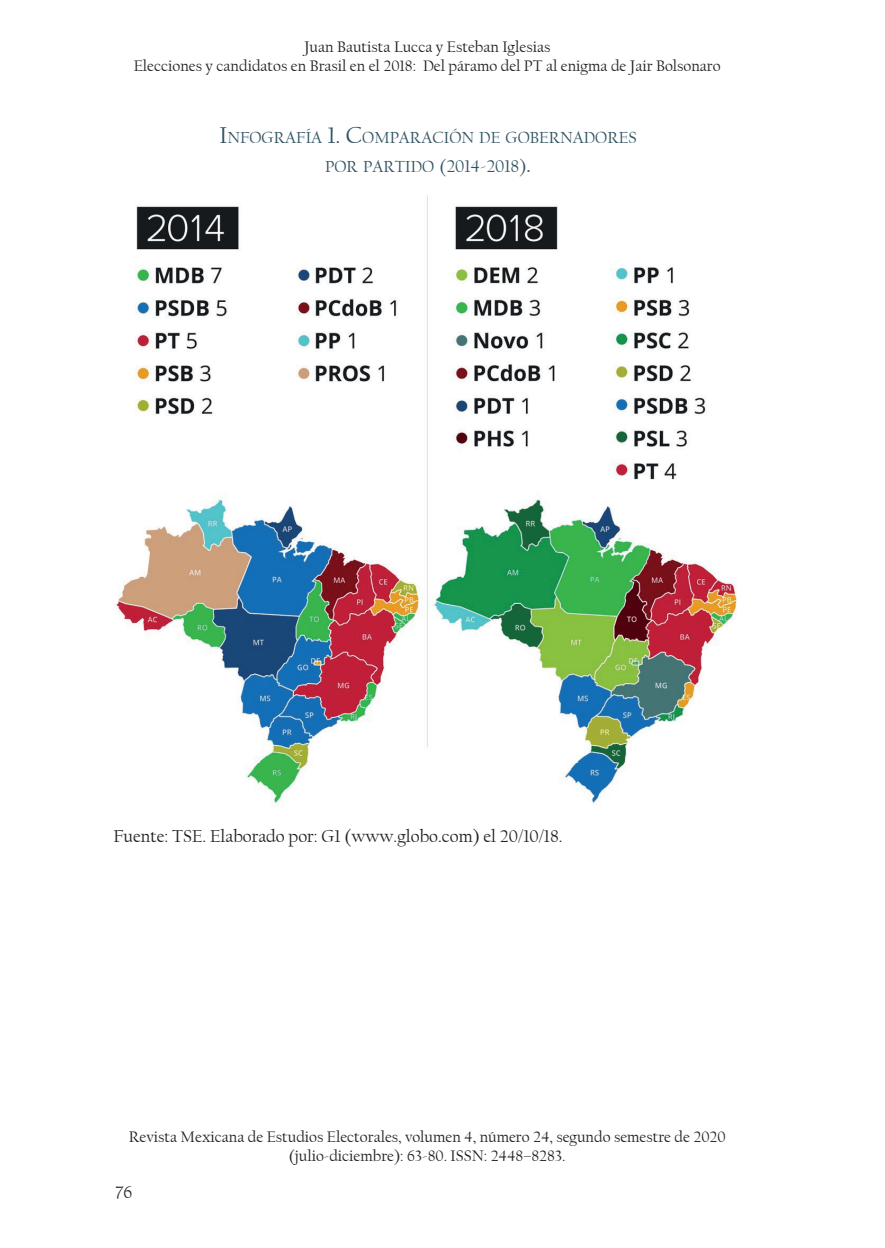
<style>
.page{position:relative;width:885px;height:1248px;background:#fff}
.page>*{position:absolute;margin:0;border:0;box-sizing:border-box;transform-origin:0 0}
.t1{font:18px "Californian FB";color:#231f20}
.t2{font:18px "Californian FB";color:#315362}
.t3{font:16.8px "Californian FB";color:#315362}
.t4{font:16px/19.2px "Californian FB";color:#231f20;text-align:center}
.s1{font-size:24px}
.s2{font-size:16.8px}
</style>
<div class="page">
<img style="left:115px;top:195px;width:622px;height:611px">
<p class="t4" style="left:134px;top:37px;width:588px">Juan Bautista Lucca y Esteban Iglesias<br>Elecciones y candidatos en Brasil en el 2018: Del páramo del PT al enigma de Jair Bolsonaro</p>
<p class="t3" style="left:220px;top:128px;width:419px"><span class="s1">I</span>NFOGRAFÍA <span class="s1">1. C</span>OMPARACIÓN DE GOBERNADORES</p>
<p class="t2" style="left:325px;top:156px;width:208px"><span class="s2">POR PARTIDO</span> (2014-2018)<span class="s1">.</span></p>
<p class="t1" style="left:113px;top:826px;width:450px">Fuente: TSE. Elaborado por: G1 (www.globo.com) el 20/10/18.</p>
<p class="t4" style="left:129px;top:1127px;width:598px">Revista Mexicana de Estudios Electorales, volumen 4, número 24, segundo semestre de 2020 (julio-diciembre): 63-80. ISSN: 2448–8283.</p>
<p class="t1" style="left:115px;top:1182px;width:18px">76</p>
</div>
